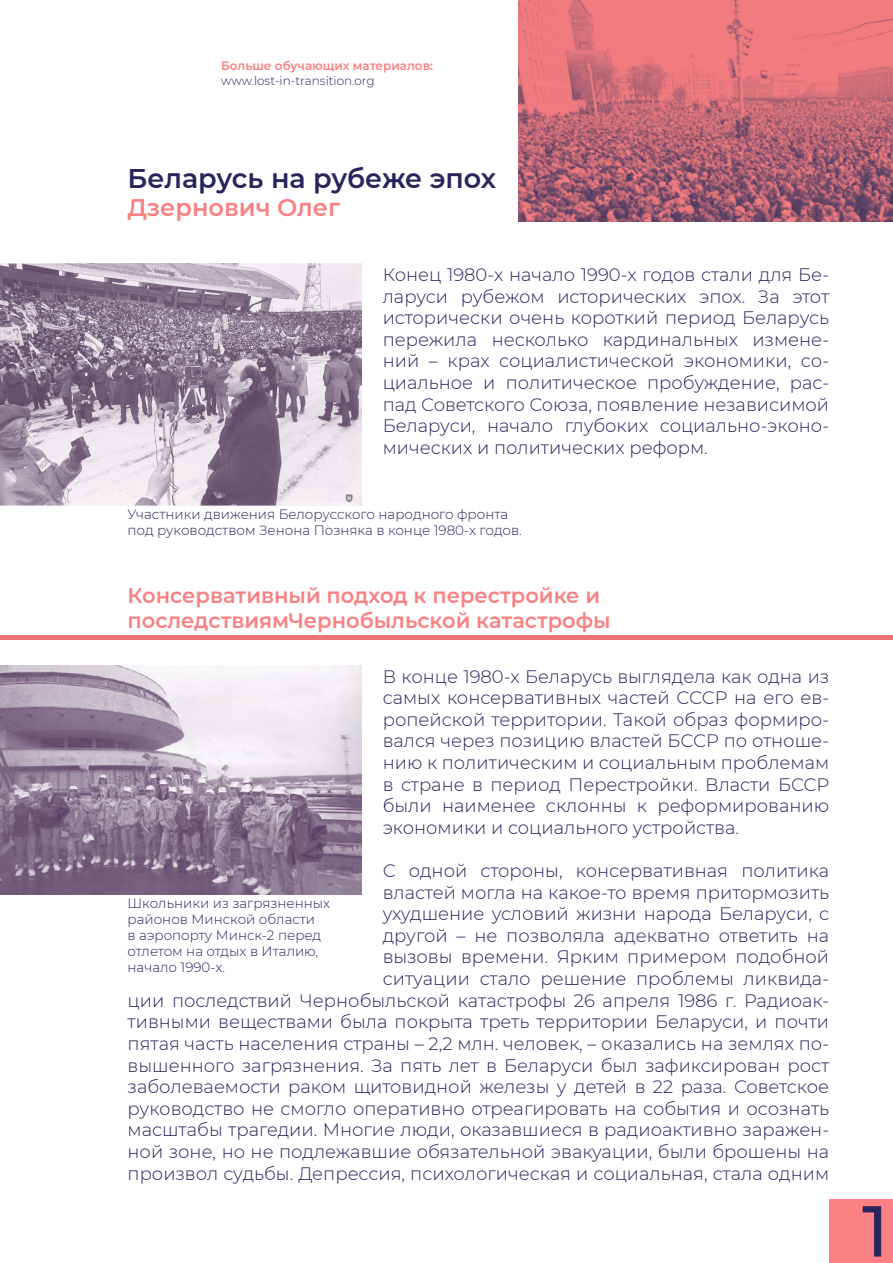
<style>
.page{position:relative;width:893px;height:1263px;background:#fff}
.page>*{position:absolute;margin:0;border:0;box-sizing:border-box;transform-origin:0 0}
.t1{font:500 72px "Montserrat";color:#28245c}
.t2{font:600 27px "Montserrat";letter-spacing:-.005em;color:#28245c}
.t3{font:600 24px "Montserrat";color:#fa8082}
.t4{font:600 21px/25.2px "Montserrat";color:#fa8082}
.t5{font:300 18px/21.6px "Montserrat";color:#28245c;text-align:justify}
.t6{font:300 13.5px/16.2px "Montserrat";color:#28245c}
.t7{font:600 12px "Montserrat";color:#fa8082}
.t8{font:300 12px "Montserrat";color:#28245c}
</style>
<div class="page">
<div style="left:829px;top:1199px;width:64px;height:64px;background:#fa8082"></div>
<div style="left:0;top:635px;width:893px;height:5px;background:#ee7376"></div>
<img style="left:519px;top:0;width:374px;height:221px">
<img style="left:0;top:665px;width:361px;height:229px">
<img style="left:0;top:264px;width:361px;height:242px">
<p class="t7" style="left:221px;top:58px;width:213px">Больше обучающих материалов:</p>
<p class="t8" style="left:221px;top:72px;width:155px">www.lost-in-transition.org</p>
<h2 class="t2" style="left:128px;top:159px;width:370px">Беларусь на рубеже эпох</h2>
<h3 class="t3" style="left:128px;top:191px;width:214px">Дзернович Олег</h3>
<p class="t5" style="left:383px;top:263px;width:448px">Конец 1980-х начало 1990-х годов стали для Бе&shy;ларуси рубежом исторических эпох. За этот исторически очень короткий период Беларусь пережила несколько кардинальных измене&shy;ний – крах социалистической экономики, со&shy;циальное и политическое пробуждение, рас&shy;пад Советского Союза, появление независимой Беларуси, начало глубоких социально-эконо&shy;мических и политических реформ.</p>
<p class="t6" style="left:128px;top:505px;width:396px">Участники движения Белорусского народного фронта под руководством Зенона Позняка в конце 1980-х годов.</p>
<p class="t4" style="left:128px;top:582px;width:485px">Консервативный подход к перестройке и последствиямЧернобыльской катастрофы</p>
<p class="t5" style="left:383px;top:665px;width:448px">В конце 1980-х Беларусь выглядела как одна из самых консервативных частей СССР на его ев&shy;ропейской территории. Такой образ формиро&shy;вался через позицию властей БССР по отноше&shy;нию к политическим и социальным проблемам в стране в период Перестройки. Власти БССР были наименее склонны к реформированию экономики и социального устройства.</p>
<p class="t5" style="left:128px;top:859px;width:703px;text-align:right">С одной стороны, консервативная политика<br>властей могла на какое-то время притормозить<br>ухудшение условий жизни народа Беларуси, с<br>другой – не позволяла адекватно ответить на<br>вызовы времени. Ярким примером подобной<br>ситуации стало решение проблемы ликвида-<br>ции последствий Чернобыльской катастрофы 26 апреля 1986 г. Радиоак&shy;тивными веществами была покрыта треть территории Беларуси, и почти пятая часть населения страны – 2,2 млн. человек, – оказались на землях по&shy;вышенного загрязнения. За пять лет в Беларуси был зафиксирован рост заболеваемости раком щитовидной железы у детей в 22 раза. Советское руководство не смогло оперативно отреагировать на события и осознать масштабы трагедии. Многие люди, оказавшиеся в радиоактивно заражен&shy;ной зоне, но не подлежавшие обязательной эвакуации, были брошены на произвол судьбы. Депрессия, психологическая и социальная, стала одним</p>
<p class="t6" style="left:128px;top:894px;width:204px">Школьники из загрязненных районов Минской области<br>в аэропорту Минск-2 перед отлетом на отдых в Италию, начало 1990-х.</p>
<h1 class="t1" style="left:862px;top:1181px;width:28px">1</h1>
</div>
